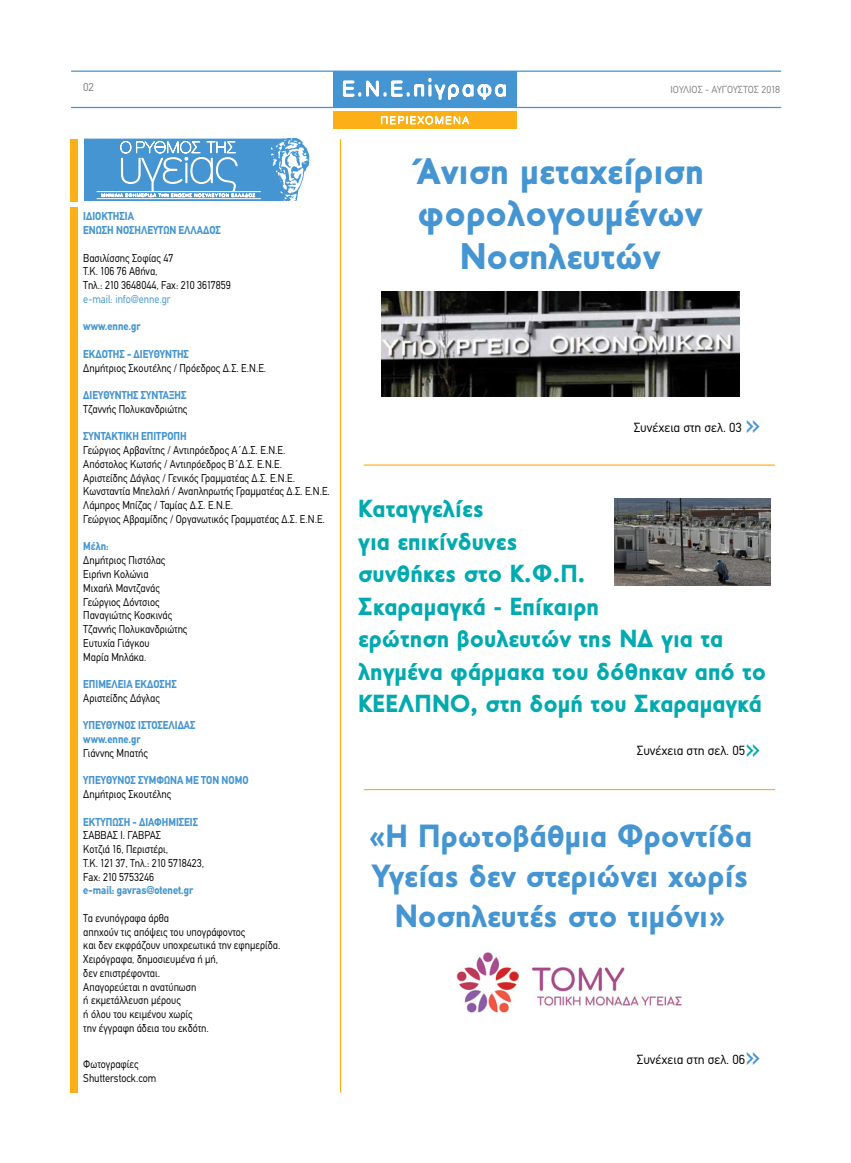
<style>
.page{position:relative;width:851px;height:1163px;background:#fff}
.page>*{position:absolute;margin:0;border:0;box-sizing:border-box;transform-origin:0 0}
.t1{font:900 37.5px/42.5px "PF Transport";color:#4495d1;text-align:center}
.t2{font:35.5px "CF Din";color:#4495d1}
.t3{font:35.5px "CF Din";color:#00aab0}
.t4{font:900 32.5px/40px "PF Transport";color:#4495d1;text-align:center}
.t5{font:900 25px/32.5px "PF Transport";color:#00aab0}
.t6{font:13px "CF Din";color:#000}
.t7{font:11.25px/13.8px "CF Din";color:#000;scale:.9 1}
.t8{font:700 11.25px/13.8px "CF Din";color:#4495d1;scale:.9 1}
.t9{font:11.25px "CF Din";color:#4495d1;scale:.9 1}
.t10{font:11.25px "CF Din";color:#808285}
.t11{font:10px "CF Din";color:#808285}
</style>
<div class="page">
<div style="left:333px;top:111px;width:184px;height:17px;background:#fcaf17"></div>
<div style="left:333px;top:71px;width:184px;height:37px;background:#4495d1"></div>
<hr style="left:71px;top:71px;width:709px;height:1px;background:#4495d1">
<hr style="left:71px;top:107px;width:709px;height:1px;background:#4495d1">
<svg style="left:342px;top:77px;width:164px;height:23px"></svg>
<svg style="left:380px;top:115px;width:90px;height:10px"></svg>
<svg style="left:84px;top:139px;width:225px;height:62px;background:#6cacda"></svg>
<div style="left:71px;top:207px;width:7px;height:884px;background:#fcaf17"></div>
<div style="left:71px;top:139px;width:7px;height:62px;background:#fcaf17"></div>
<hr style="left:340px;top:140px;width:1px;height:951px;background:#fcaf17">
<hr style="left:364px;top:464px;width:410px;height:1px;background:#fcaf17">
<hr style="left:364px;top:788px;width:410px;height:2px;background:#fcaf17">
<img style="left:381px;top:292px;width:358px;height:104px">
<img style="left:457px;top:952px;width:225px;height:61px">
<img style="left:614px;top:498px;width:156px;height:87px">
<p class="t10" style="left:83px;top:81px;width:13px">02</p>
<p class="t11" style="left:670px;top:84px;width:111px">ΙΟΥΛΙΟΣ - ΑΥΓΟΥΣΤΟΣ 2018</p>
<p class="t8" style="left:83px;top:210px;width:154px">ΙΔΙΟΚΤΗΣΙΑ<br>ΕΝΩΣΗ ΝΟΣΗΛΕΥΤΩΝ ΕΛΛΑΔΟΣ</p>
<p class="t7" style="left:83px;top:251px;width:165px">Βασιλίσσης Σοφίας 47<br>Τ.Κ. 106 76 Αθήνα,<br>Τηλ.: 210 3648044, Fax: 210 3617859</p>
<p class="t9" style="left:83px;top:293px;width:98px">e-mail: info@enne.gr</p>
<p class="t8" style="left:83px;top:320px;width:65px">www.enne.gr</p>
<p class="t8" style="left:83px;top:347px;width:119px">ΕΚΔΟΤΗΣ - ΔΙΕΥΘΥΝΤΗΣ</p>
<p class="t7" style="left:83px;top:361px;width:205px">Δημήτριος Σκουτέλης / Πρόεδρος Δ.Σ. Ε.Ν.Ε.</p>
<p class="t8" style="left:83px;top:388px;width:116px">ΔΙΕΥΘΥΝΤΗΣ ΣΥΝΤΑΞΗΣ</p>
<p class="t7" style="left:83px;top:402px;width:117px">Τζαννής Πολυκανδριώτης</p>
<p class="t8" style="left:83px;top:430px;width:116px">ΣΥΝΤΑΚΤΙΚΗ ΕΠΙΤΡΟΠΗ</p>
<p class="t7" style="left:83px;top:443px;width:275px">Γεώργιος Αρβανίτης / Αντιπρόεδρος Α΄Δ.Σ. Ε.Ν.Ε.<br>Απόστολος Κωτσής / Αντιπρόεδρος Β΄Δ.Σ. Ε.Ν.Ε.<br>Αριστείδης Δάγλας / Γενικός Γραμματέας Δ.Σ. Ε.Ν.Ε.<br>Κωνσταντία Μπελαλή / Αναπληρωτής Γραμματέας Δ.Σ. Ε.Ν.Ε.<br>Λάμπρος Μπίζας / Ταμίας Δ.Σ. Ε.Ν.Ε.<br>Γεώργιος Αβραμίδης / Οργανωτικός Γραμματέας Δ.Σ. Ε.Ν.Ε.</p>
<p class="t8" style="left:83px;top:539px;width:30px">Μέλη:</p>
<p class="t7" style="left:83px;top:553px;width:117px">Δημήτριος Πιστόλας<br>Ειρήνη Κολώνια<br>Μιχαήλ Μαντζανάς<br>Γεώργιος Δόντσιος<br>Παναγιώτης Κοσκινάς<br>Τζαννής Πολυκανδριώτης<br>Ευτυχία Γιάγκου<br>Μαρία Μηλάκα.</p>
<p class="t8" style="left:83px;top:677px;width:105px">ΕΠΙΜΕΛΕΙΑ ΕΚΔΟΣΗΣ</p>
<p class="t7" style="left:83px;top:691px;width:86px">Αριστείδης Δάγλας</p>
<p class="t8" style="left:83px;top:718px;width:126px">ΥΠΕΥΘΥΝΟΣ ΙΣΤΟΣΕΛΙΔΑΣ www.enne.gr</p>
<p class="t7" style="left:83px;top:746px;width:73px">Γιάννης Μπατής</p>
<p class="t8" style="left:83px;top:773px;width:185px">ΥΠΕΥΘΥΝΟΣ ΣΥΜΦΩΝΑ ΜΕ ΤΟΝ ΝΟΜΟ</p>
<p class="t7" style="left:83px;top:787px;width:99px">Δημήτριος Σκουτέλης</p>
<p class="t8" style="left:83px;top:814px;width:129px">ΕΚΤΥΠΩΣΗ - ΔΙΑΦΗΜΙΣΕΙΣ</p>
<p class="t7" style="left:83px;top:828px;width:136px">ΣΑΒΒΑΣ Ι. ΓΑΒΡΑΣ<br>Κοτζιά 16, Περιστέρι,<br>Τ.Κ. 121 37, Τηλ.: 210 5718423,<br>Fax: 210 5753246</p>
<p class="t8" style="left:83px;top:883px;width:124px">e-mail: gavras@otenet.gr</p>
<p class="t7" style="left:83px;top:911px;width:220px">Τα ενυπόγραφα άρθα<br>απηχούν τις απόψεις του υπογράφοντος<br>και δεν εκφράζουν υποχρεωτικά την εφημερίδα.<br>Χειρόγραφα, δημοσιευμένα ή μή,<br>δεν επιστρέφονται.<br>Απαγορεύεται η ανατύπωση<br>ή εκμετάλλευση μέρους<br>ή όλου του κειμένου χωρίς<br>την έγγραφη άδεια του εκδότη.</p>
<p class="t7" style="left:83px;top:1057px;width:83px">Φωτογραφίες<br>Shutterstock.com</p>
<h1 class="t1" style="left:416px;top:150px;width:289px">Άνιση μεταχείριση φορολογουμένων<br>Νοσηλευτών</h1>
<p class="t6" style="left:633px;top:420px;width:110px">Συνέχεια στη σελ. 03</p>
<h2 class="t2" style="left:745px;top:404px;width:18px">»</h2>
<h3 class="t5" style="left:358px;top:492px;width:409px">Καταγγελίες<br>για επικίνδυνες<br>συνθήκες στο Κ.Φ.Π.<br>Σκαραμαγκά - Επίκαιρη<br>ερώτηση βουλευτών της ΝΔ για τα ληγμένα φάρμακα του δόθηκαν από το<br>ΚΕΕΛΠΝΟ, στη δομή του Σκαραμαγκά</h3>
<p class="t6" style="left:636px;top:743px;width:110px">Συνέχεια στη σελ. 05</p>
<h2 class="t3" style="left:745px;top:728px;width:18px">»</h2>
<h3 class="t4" style="left:368px;top:815px;width:385px">«Η Πρωτοβάθμια Φροντίδα<br>Υγείας δεν στεριώνει χωρίς<br>Νοσηλευτές στο τιμόνι»</h3>
<p class="t6" style="left:636px;top:1051px;width:110px">Συνέχεια στη σελ. 06</p>
<h2 class="t2" style="left:745px;top:1036px;width:18px">»</h2>
</div>
